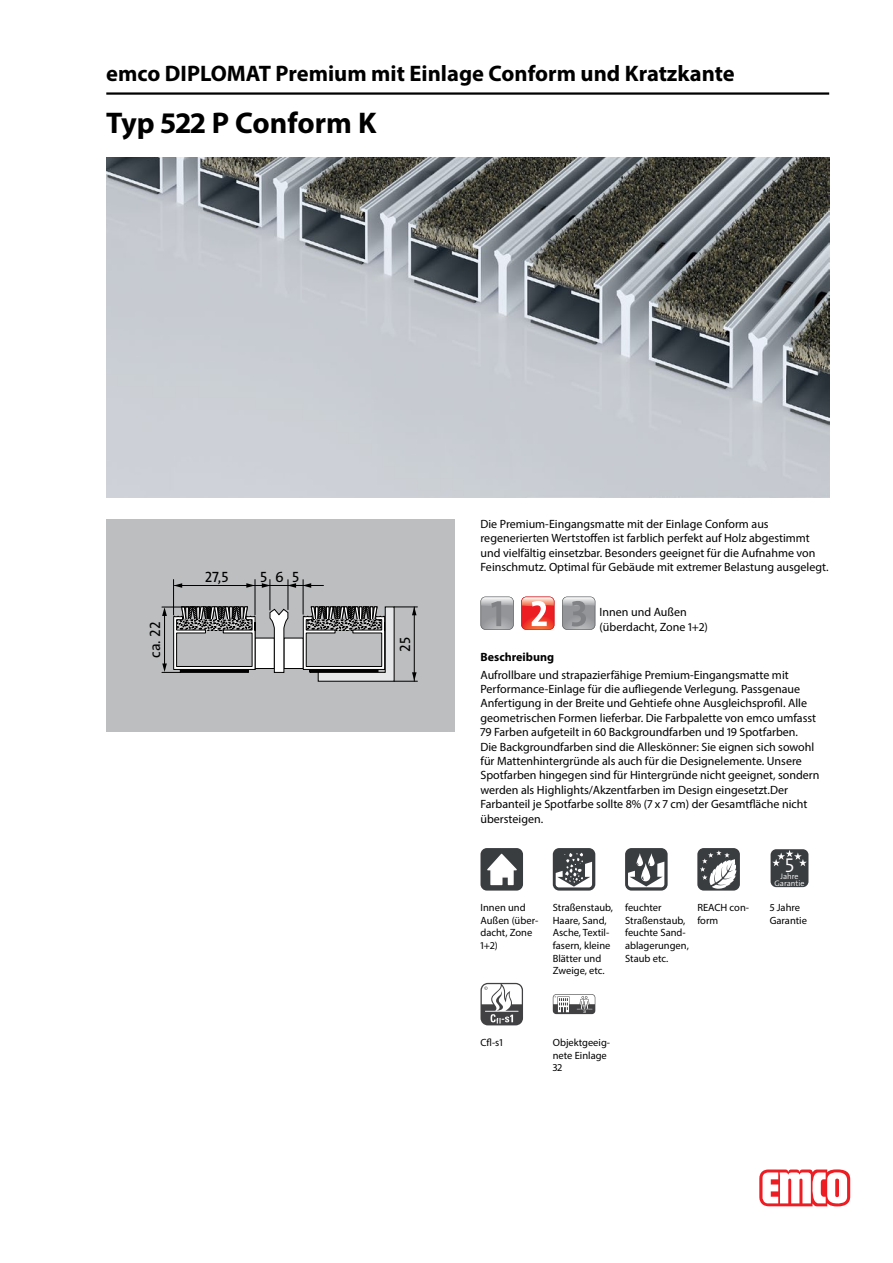
<style>
.page{position:relative;width:893px;height:1263px;background:#fff}
.page>*{position:absolute;margin:0;border:0;box-sizing:border-box;transform-origin:0 0}
.typ_bau{font:700 30px "Myriad Pro";color:#000}
.titel1_em_bau{font:700 22.5px "Myriad Pro";color:#000}
.BILDR{font:300 20.1px "The Sans Os F";color:#fff}
.BILDR-2{font:15px "The Sans Os F";color:#000}
.fliesstext_bau{font:12px/14.4px "Myriad Pro";color:#000}
.Stoerer{font:12px/14.4px "Myriad Pro";color:#000}
.fliesstext_bold_bau{font:700 12px "Myriad Pro";color:#000}
.mouseovertext_bau{font:10.5px/12.6px "Myriad Pro";color:#000}
.BILDR-3{font:300 7.95px/6.8px "The Sans Os F";color:#fff;text-align:center}
</style>
<div class="page">
<img style="left:106px;top:157px;width:723px;height:340px">
<hr style="left:106px;top:92px;width:723px;height:3px;background:#000">
<svg style="left:759px;top:1169px;width:91px;height:37px"></svg>
<div style="left:106px;top:519px;width:349px;height:212px;background:#bcbec0"></div>
<div style="left:255px;top:638px;width:19px;height:30px;background:#fff"></div>
<div style="left:255px;top:638px;width:20px;height:31px;border:1px solid #000"></div>
<div style="left:284px;top:638px;width:19px;height:30px;background:#fff"></div>
<div style="left:284px;top:638px;width:20px;height:31px;border:1px solid #000"></div>
<svg style="left:269px;top:608px;width:20px;height:65px"></svg>
<hr style="left:175px;top:585px;width:80px;height:1px;background:#000">
<svg style="left:246px;top:583px;width:9px;height:5px"></svg>
<svg style="left:174px;top:583px;width:8px;height:5px"></svg>
<hr style="left:173px;top:579px;width:1px;height:36px;background:#000">
<hr style="left:270px;top:579px;width:1px;height:31px;background:#000">
<hr style="left:255px;top:579px;width:1px;height:36px;background:#000">
<svg style="left:162px;top:606px;width:94px;height:67px"></svg>
<svg style="left:302px;top:606px;width:115px;height:76px"></svg>
<svg style="left:304px;top:583px;width:7px;height:5px"></svg>
<hr style="left:255px;top:585px;width:68px;height:1px;background:#000">
<hr style="left:303px;top:580px;width:1px;height:34px;background:#000">
<svg style="left:287px;top:583px;width:9px;height:5px"></svg>
<svg style="left:262px;top:583px;width:8px;height:5px"></svg>
<hr style="left:288px;top:580px;width:1px;height:30px;background:#000">
<svg style="left:521px;top:597px;width:33px;height:33px"></svg>
<svg style="left:562px;top:597px;width:33px;height:33px"></svg>
<svg style="left:480px;top:597px;width:34px;height:33px"></svg>
<div style="left:480px;top:848px;width:43px;height:42px;background:#3a3d40;border-radius:6px"></div>
<svg style="left:487px;top:854px;width:30px;height:31px"></svg>
<svg style="left:553px;top:848px;width:42px;height:42px"></svg>
<svg style="left:556px;top:853px;width:36px;height:34px"></svg>
<div style="left:625px;top:848px;width:43px;height:42px;background:linear-gradient(to right,#3a3d40,#3a3d40);border-radius:6px"></div>
<svg style="left:628px;top:853px;width:36px;height:34px"></svg>
<div style="left:697px;top:848px;width:43px;height:42px;background:#3a3d40;border-radius:6px"></div>
<svg style="left:700px;top:850px;width:36px;height:39px"></svg>
<div style="left:771px;top:849px;width:37px;height:38px;background:#3a3d40;border-radius:6px"></div>
<svg style="left:772px;top:850px;width:35px;height:16px"></svg>
<svg style="left:480px;top:983px;width:43px;height:42px"></svg>
<svg style="left:553px;top:994px;width:42px;height:20px"></svg>
<p class="titel1_em_bau" style="left:106px;top:59px;width:630px">emco DIPLOMAT Premium mit Einlage Conform und Kratzkante</p>
<p class="typ_bau" style="left:106px;top:103px;width:272px">Typ 522 P Conform K</p>
<p class="BILDR-2" style="left:145px;top:658px;width:38px;rotate:-90deg">ca. 22</p>
<p class="BILDR-2" style="left:205px;top:567px;width:25px">27,5</p>
<p class="BILDR-2" style="left:260px;top:567px;width:41px">565</p>
<p class="BILDR-2" style="left:395px;top:651px;width:16px;rotate:-90deg">25</p>
<p class="Stoerer" style="left:480px;top:516px;width:350px">Die Premium-Eingangsmatte mit der Einlage Conform aus regenerierten Wertstoffen ist farblich perfekt auf Holz abgestimmt und vielfältig einsetzbar. Besonders geeignet für die Aufnahme von Feinschmutz. Optimal für Gebäude mit extremer Belastung ausgelegt.</p>
<p class="fliesstext_bau" style="left:600px;top:605px;width:110px">Innen und Außen (überdacht, Zone 1+2)</p>
<p class="fliesstext_bold_bau" style="left:480px;top:649px;width:75px">Beschreibung</p>
<p class="fliesstext_bau" style="left:480px;top:667px;width:340px">Aufrollbare und strapazierfähige Premium-Eingangsmatte mit Performance-Einlage für die aufliegende Verlegung. Passgenaue Anfertigung in der Breite und Gehtiefe ohne Ausgleichsprofil. Alle geometrischen Formen lieferbar. Die Farbpalette von emco umfasst 79 Farben aufgeteilt in 60 Backgroundfarben und 19 Spotfarben.<br>Die Backgroundfarben sind die Alleskönner: Sie eignen sich sowohl für Mattenhintergründe als auch für die Designelemente. Unsere Spotfarben hingegen sind für Hintergründe nicht geeignet, sondern werden als Highlights/Akzentfarben im Design eingesetzt.Der Farbanteil je Spotfarbe sollte 8% (7 x 7 cm) der Gesamtfläche nicht übersteigen.</p>
<p class="mouseovertext_bau" style="left:480px;top:901px;width:59px">Innen und<br>Außen (über&shy;dacht, Zone<br>1+2)</p>
<p class="mouseovertext_bau" style="left:553px;top:901px;width:62px">Straßenstaub,<br>Haare, Sand,<br>Asche, Textil&shy;fasern, kleine<br>Blätter und<br>Zweige, etc.</p>
<p class="mouseovertext_bau" style="left:625px;top:901px;width:65px">feuchter<br>Straßenstaub, feuchte Sand&shy;ablagerungen,<br>Staub etc.</p>
<p class="mouseovertext_bau" style="left:697px;top:901px;width:53px">REACH con&shy;form</p>
<p class="BILDR" style="left:785px;top:853px;width:11px">5</p>
<p class="BILDR-3" style="left:774px;top:873px;width:32px">Jahre<br>Garantie</p>
<p class="mouseovertext_bau" style="left:770px;top:901px;width:39px">5 Jahre<br>Garantie</p>
<p class="mouseovertext_bau" style="left:480px;top:1036px;width:24px">Cfl-s1</p>
<p class="mouseovertext_bau" style="left:553px;top:1036px;width:59px">Objektgeeig&shy;nete Einlage<br>32</p>
</div>
